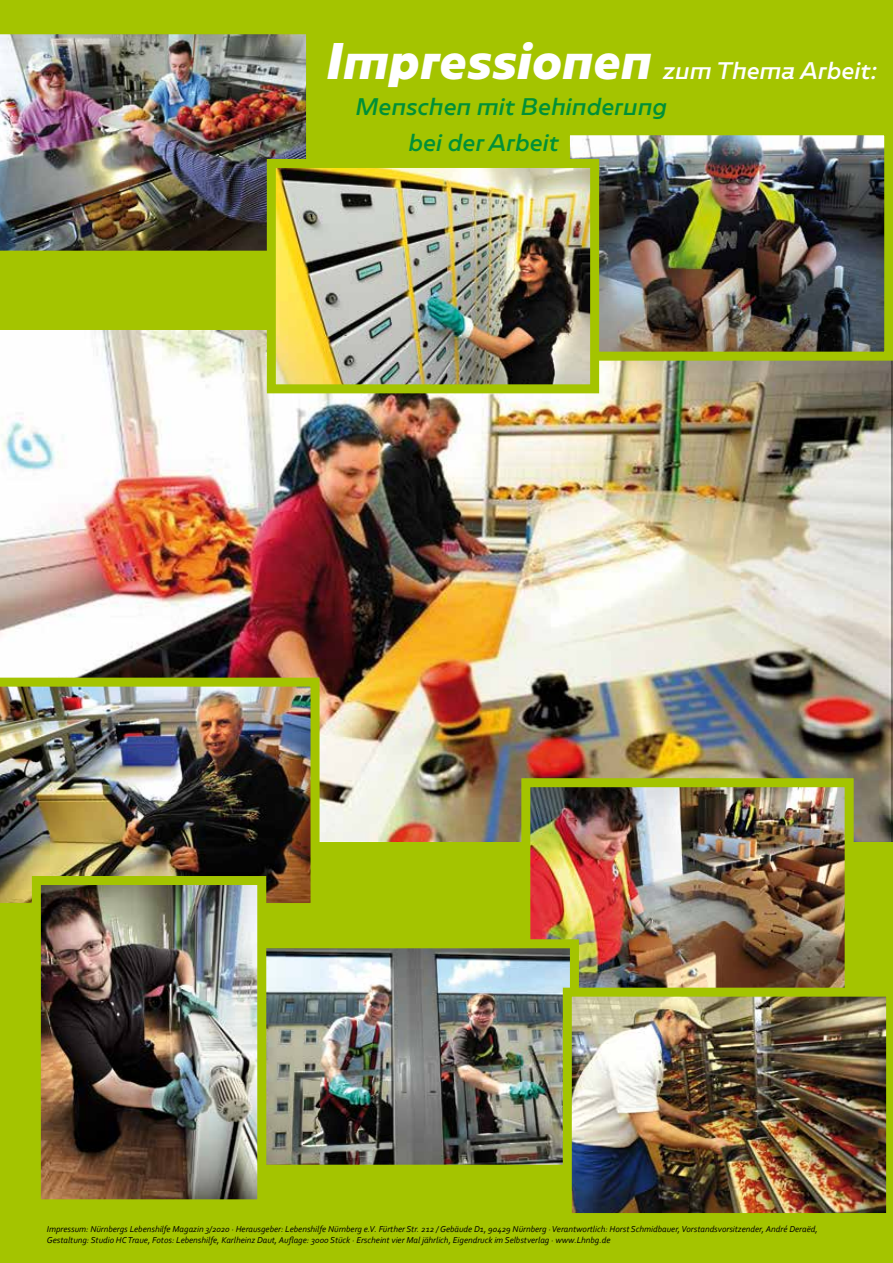
<style>
.page{position:relative;width:893px;height:1263px;background:#a4c400}
.page>*{position:absolute;margin:0;border:0;box-sizing:border-box;transform-origin:0 0}
.t1{font:italic 21px "Caprina";color:#009037}
.t2{font:italic 21px "Caprina";color:#fff}
.t3{font:italic 9px/10.8px "Corbel";color:#000}
.s1{font-weight:800;font-size:45px}
</style>
<div class="page">
<img style="left:0;top:331px;width:893px;height:510px">
<img style="left:0;top:678px;width:320px;height:225px">
<img style="left:531px;top:788px;width:313px;height:200px">
<div style="left:521px;top:778px;width:333px;height:234px;border:9px solid #a4c400"></div>
<img style="left:266px;top:949px;width:303px;height:215px">
<div style="left:247px;top:939px;width:332px;height:235px;border:9px solid #a4c400"></div>
<img style="left:42px;top:886px;width:214px;height:312px">
<div style="left:32px;top:876px;width:234px;height:332px;border:9px solid #a4c400"></div>
<img style="left:0;top:34px;width:306px;height:217px">
<img style="left:571px;top:136px;width:312px;height:215px">
<div style="left:561px;top:126px;width:332px;height:235px;border:9px solid #a4c400"></div>
<img style="left:277px;top:169px;width:312px;height:214px">
<div style="left:267px;top:159px;width:332px;height:234px;border:9px solid #a4c400"></div>
<img style="left:563px;top:988px;width:324px;height:225px">
<h1 class="t2" style="left:326px;top:55px;width:553px"><span class="s1">Impressionen</span> zum Thema Arbeit:</h1>
<h1 class="t1" style="left:355px;top:91px;width:314px">Menschen mit Behinderung</h1>
<h1 class="t1" style="left:409px;top:127px;width:152px">bei der Arbeit</h1>
<p class="t3" style="left:47px;top:1224px;width:772px">Impressum: Nürnbergs Lebenshilfe Magazin 3/2020 · Herausgeber: Lebenshilfe Nürnberg e.V. Fürther Str. 212 / Gebäude D1, 90429 Nürnberg · Verantwortlich: Horst Schmidbauer, Vorstandsvorsitzender, André Deraëd,<br>Gestaltung: Studio HC Traue, Fotos: Lebenshilfe, Karlheinz Daut, Auflage: 3000 Stück · Erscheint vier Mal jährlich, Eigendruck im Selbstverlag · www.Lhnbg.de</p>
</div>
